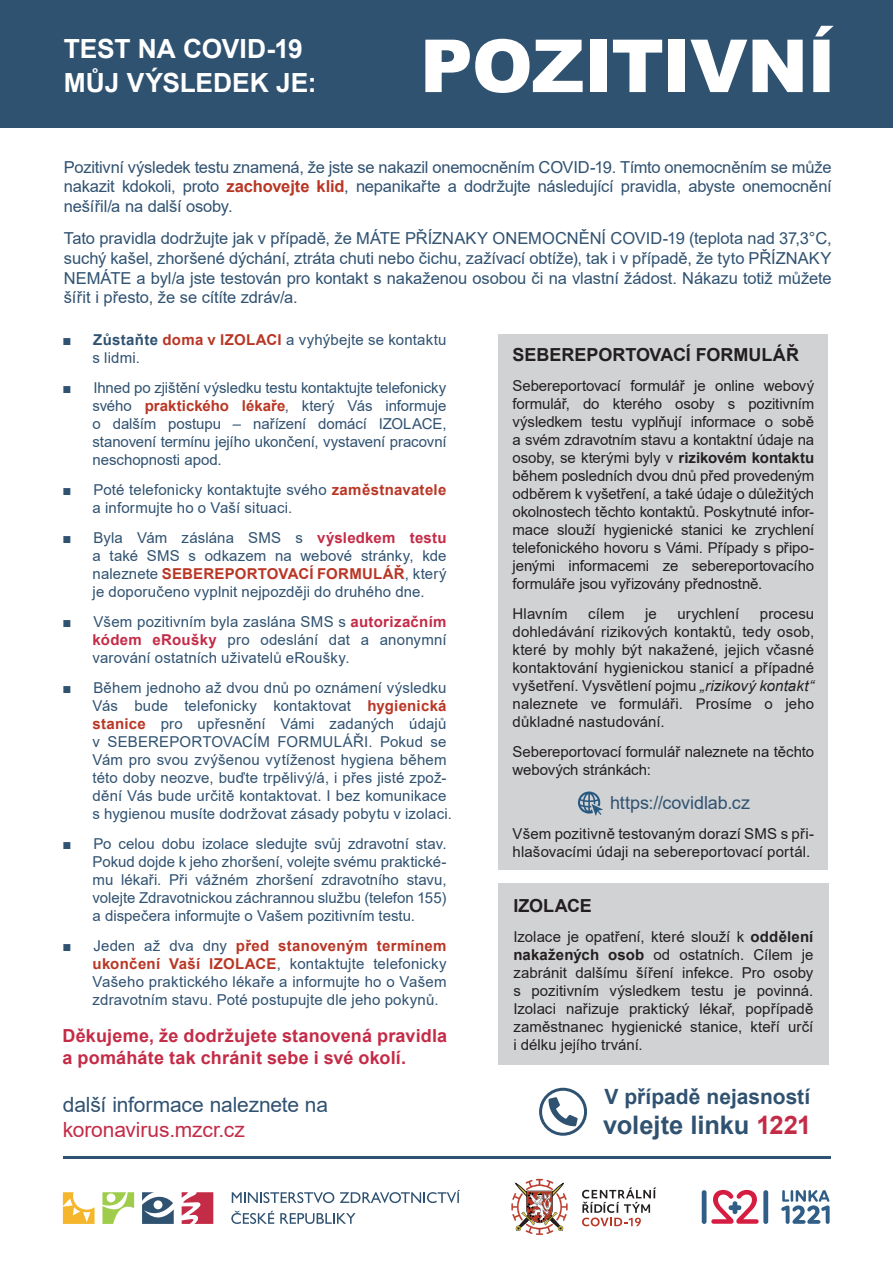
<style>
.page{position:relative;width:893px;height:1263px;background:#fff}
.page>*{position:absolute;margin:0;border:0;box-sizing:border-box;transform-origin:0 0}
.t1{font:900 73.2px "Arial";letter-spacing:-.015em;color:#fff}
.t2{font:700 26.4px/34px "Arial";letter-spacing:-.005em;color:#fff}
.t3{font:700 25.5px "Arial";letter-spacing:-.005em;color:#305271}
.t4{font:21px "Arial";letter-spacing:-.01em;color:#305271}
.t5{font:21px "Arial";letter-spacing:-.005em;color:#c42b47}
.t6{font:700 21px "Arial";color:#305271}
.t7{font:700 18px/21.6px "Arial";letter-spacing:.01em;color:#c42b47}
.t8{font:700 18px "Arial";letter-spacing:-.005em;color:#231f20}
.t9{font:18px "Arial";letter-spacing:-.005em;color:#305271}
.t10{font:16.5px/19.8px "Arial";letter-spacing:-.01em;color:#305271;text-align:justify}
.t11{font:15px/18px "Arial";letter-spacing:.01em;color:#305271;text-align:justify}
.t12{font:15px/18px "Arial";color:#231f20;text-align:justify}
.s1{font-weight:700;color:#b93625}
.s2{font-weight:700}
.s3{font-weight:700;color:#c42b47}
.s4{font-style:italic}
.s5{color:#c42b47}
</style>
<div class="page">
<div style="left:498px;top:883px;width:331px;height:182px;background:#d1d2d4"></div>
<div style="left:499px;top:334px;width:329px;height:536px;background:#d1d2d4"></div>
<div style="left:0;top:0;width:893px;height:128px;background:#305271"></div>
<svg style="left:181px;top:1192px;width:32px;height:32px"></svg>
<svg style="left:102px;top:1192px;width:32px;height:32px"></svg>
<svg style="left:63px;top:1192px;width:32px;height:32px"></svg>
<svg style="left:142px;top:1192px;width:32px;height:32px"></svg>
<svg style="left:232px;top:1192px;width:102px;height:11px"></svg>
<svg style="left:340px;top:1190px;width:120px;height:13px"></svg>
<svg style="left:231px;top:1211px;width:43px;height:13px"></svg>
<svg style="left:280px;top:1213px;width:76px;height:11px"></svg>
<hr style="left:702px;top:1190px;width:4px;height:34px;background:#305e86;border-radius:2px">
<div style="left:763px;top:1190px;width:5px;height:34px;background:#305e86;border-radius:2px"></div>
<svg style="left:711px;top:1190px;width:48px;height:34px"></svg>
<svg style="left:781px;top:1190px;width:49px;height:34px"></svg>
<svg style="left:549px;top:1097px;width:29px;height:29px"></svg>
<div style="left:539px;top:1088px;width:48px;height:48px;border:3px solid #305271;border-radius:50%"></div>
<svg style="left:511px;top:1179px;width:57px;height:56px"></svg>
<svg style="left:582px;top:1187px;width:74px;height:39px"></svg>
<hr style="left:63px;top:1156px;width:767px;height:3px;background:#305271">
<svg style="left:577px;top:791px;width:26px;height:25px"></svg>
<h2 class="t2" style="left:64px;top:32px;width:254px">TEST NA COVID-19<br>MŮJ VÝSLEDEK JE:</h2>
<h1 class="t1" style="left:420px;top:13px;width:417px">POZITIVNÍ</h1>
<p class="t10" style="left:64px;top:157px;width:769px">Pozitivní výsledek testu znamená, že jste se nakazil onemocněním COVID-19. Tímto onemocněním se může nakazit kdokoli, proto <span class="s1">zachovejte klid</span>, nepanikařte a dodržujte následující pravidla, abyste onemocnění nešířil/a na další osoby.</p>
<p class="t10" style="left:64px;top:228px;width:769px">Tato pravidla dodržujte jak v případě, že MÁTE PŘÍZNAKY ONEMOCNĚNÍ COVID-19 (teplota nad 37,3°C, suchý kašel, zhoršené dýchání, ztráta chuti nebo čichu, zažívací obtíže), tak i v případě, že tyto PŘÍZNAKY NEMÁTE a byl/a jste testován pro kontakt s nakaženou osobou či na vlastní žádost. Nákazu totiž můžete šířit i přesto, že se cítíte zdráv/a.</p>
<p class="t11" style="left:93px;top:331px;width:355px;text-indent:-30px">■ <span class="s2">Zůstaňte</span> <span class="s1">doma v IZOLACI</span> a vyhýbejte se kontaktu s lidmi.</p>
<p class="t11" style="left:93px;top:379px;width:355px;text-indent:-30px">■ Ihned po zjištění výsledku testu kontaktujte telefonicky svého <span class="s1">praktického lékaře</span>, který Vás informuje o dalším postupu – nařízení domácí IZOLACE, stanovení termínu jejího ukončení, vystavení pracovní neschopnosti apod.</p>
<p class="t11" style="left:93px;top:481px;width:355px;text-indent:-30px">■ Poté telefonicky kontaktujte svého <span class="s1">zaměstnavatele </span>a informujte ho o Vaší situaci.</p>
<p class="t11" style="left:93px;top:529px;width:355px;text-indent:-30px">■ Byla Vám záslána SMS s <span class="s3">výsledkem testu </span>a také SMS s odkazem na webové stránky, kde naleznete <span class="s1">SEBEREPORTOVACÍ FORMULÁŘ</span>, který je doporučeno vyplnit nejpozději do druhého dne.</p>
<p class="t11" style="left:93px;top:613px;width:355px;text-indent:-30px">■ Všem pozitivním byla zaslána SMS s <span class="s3">autorizačním kódem eRoušky</span> pro odeslání dat a anonymní varování ostatních uživatelů eRoušky.</p>
<p class="t11" style="left:93px;top:679px;width:361px;text-align:left;text-indent:-30px">■ Během jednoho až dvou dnů po oznámení výsledku Vás bude telefonicky kontaktovat <span class="s1">hygienická stanice</span> pro upřesnění Vámi zadaných údajů v SEBEREPORTOVACÍM FORMULÁŘI. Pokud se Vám pro svou zvýšenou vytíženost hygiena během této doby neozve, buďte trpělivý/á, i přes jisté zpož&shy;dění Vás bude určitě kontaktovat. I bez komunikace s hygienou musíte dodržovat zásady pobytu v izolaci.</p>
<p class="t11" style="left:93px;top:835px;width:355px;text-indent:-30px">■ Po celou dobu izolace sledujte svůj zdravotní stav.<br>Pokud dojde k jeho zhoršení, volejte svému praktické&shy;mu lékaři. Při vážném zhoršení zdravotního stavu, volejte Zdravotnickou záchrannou službu (telefon 155) a dispečera informujte o Vašem pozitivním testu.</p>
<p class="t11" style="left:93px;top:937px;width:355px;text-indent:-30px">■ Jeden až dva dny <span class="s1">před stanoveným termínem ukončení Vaší IZOLACE</span>, kontaktujte telefonicky Vašeho praktického lékaře a informujte ho o Vašem zdravotním stavu. Poté postupujte dle jeho pokynů.</p>
<p class="t8" style="left:513px;top:342px;width:288px">SEBEREPORTOVACÍ FORMULÁŘ</p>
<p class="t12" style="left:513px;top:376px;width:303px">Sebereportovací formulář je online webový formulář, do kterého osoby s pozitivním výsledkem testu vyplňují informace o sobě a svém zdravotním stavu a kontaktní údaje na osoby, se kterými byly v <span class="s2">rizikovém kontaktu </span>během posledních dvou dnů před provedeným odběrem k vyšetření, a také údaje o důležitých okolnostech těchto kontaktů. Poskytnuté infor&shy;mace slouží hygienické stanici ke zrychlení telefonického hovoru s Vámi. Případy s připo&shy;jenými informacemi ze sebereportovacího formuláře jsou vyřizovány přednostně.</p>
<p class="t12" style="left:513px;top:604px;width:57px">Hlavním</p>
<p class="t12" style="left:588px;top:604px;width:38px">cílem</p>
<p class="t12" style="left:645px;top:604px;width:13px">je</p>
<p class="t12" style="left:677px;top:604px;width:63px">urychlení</p>
<p class="t12" style="left:513px;top:604px;width:303px;text-indent:247px">procesu dohledávání rizikových kontaktů, tedy osob, které by mohly být nakažené, jejich včasné kontaktování hygienickou stanicí a případné vyšetření. Vysvětlení pojmu <span class="s4">„rizikový kontakt“ </span>naleznete ve formuláři. Prosíme o jeho důkladné nastudování.</p>
<p class="t12" style="left:513px;top:742px;width:303px">Sebereportovací formulář naleznete na těchto webových stránkách:</p>
<p class="t9" style="left:610px;top:790px;width:141px">https://covidlab.cz</p>
<p class="t12" style="left:513px;top:824px;width:303px">Všem pozitivně testovaným dorazí SMS s při&shy;hlašovacími údaji na sebereportovací portál.</p>
<p class="t8" style="left:513px;top:893px;width:80px">IZOLACE</p>
<p class="t12" style="left:513px;top:927px;width:302px">Izolace je opatření, které slouží k <span class="s2">oddělení nakažených osob</span> od ostatních. Cílem je zabránit dalšímu šíření infekce. Pro osoby s pozitivním výsledkem testu je povinná.<br>Izolaci nařizuje praktický lékař, popřípadě zaměstnanec hygienické stanice, kteří určí i délku jejího trvání.</p>
<p class="t7" style="left:62px;top:1025px;width:386px">Děkujeme, že dodržujete stanovená pravidla a pomáháte tak chránit sebe i své okolí.</p>
<h3 class="t4" style="left:63px;top:1090px;width:267px">další informace naleznete na</h3>
<h3 class="t5" style="left:63px;top:1115px;width:184px">koronavirus.mzcr.cz</h3>
<h3 class="t6" style="left:604px;top:1081px;width:207px">V případě nejasností</h3>
<h3 class="t3" style="left:603px;top:1107px;width:210px">volejte linku <span class="s5">1221</span></h3>
</div>
